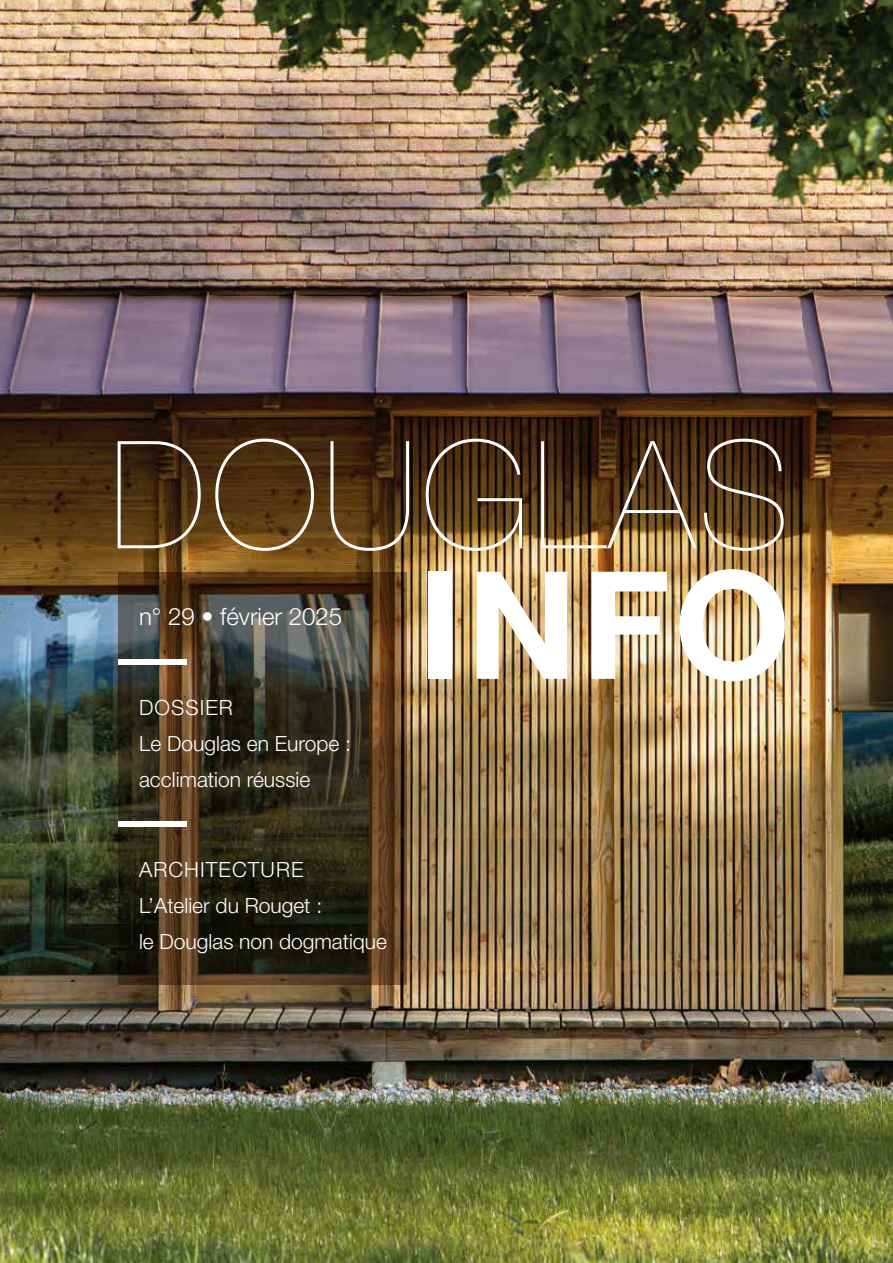
<style>
.page{position:relative;width:893px;height:1263px;background:#fff}
.page>*{position:absolute;margin:0;border:0;box-sizing:border-box;transform-origin:0 0}
.t1{font:200 150px "Helvetica Neue LT Std";letter-spacing:.025em;color:#fff}
.t2{font:700 150px "Helvetica Neue LT Std";color:#fff}
.t3{font:300 24px "Helvetica Neue LT Std";color:#fff}
.t4{font:300 21px/36px "Helvetica Neue LT Std";color:#fff}
.t5{font:300 21px "Helvetica Neue LT Std";letter-spacing:.05em;color:#fff}
</style>
<div class="page">
<img style="left:0;top:0;width:893px;height:1263px">
<svg style="left:118px;top:572px;width:289px;height:412px;background:#3e3321"></svg>
<div style="left:118px;top:659px;width:68px;height:6px;background:#fff"></div>
<div style="left:118px;top:821px;width:68px;height:6px;background:#fff"></div>
<h1 class="t1" style="left:110px;top:409px;width:683px">DOUGLAS</h1>
<p class="t3" style="left:139px;top:601px;width:205px">n° 29 • février 2025</p>
<p class="t5" style="left:139px;top:694px;width:95px">DOSSIER</p>
<p class="t4" style="left:139px;top:725px;width:214px">Le Douglas en Europe : acclimation réussie</p>
<p class="t4" style="left:139px;top:851px;width:250px">ARCHITECTURE<br>L’Atelier du Rouget :<br>le Douglas non dogmatique</p>
<h1 class="t2" style="left:418px;top:532px;width:374px">INFO</h1>
</div>
